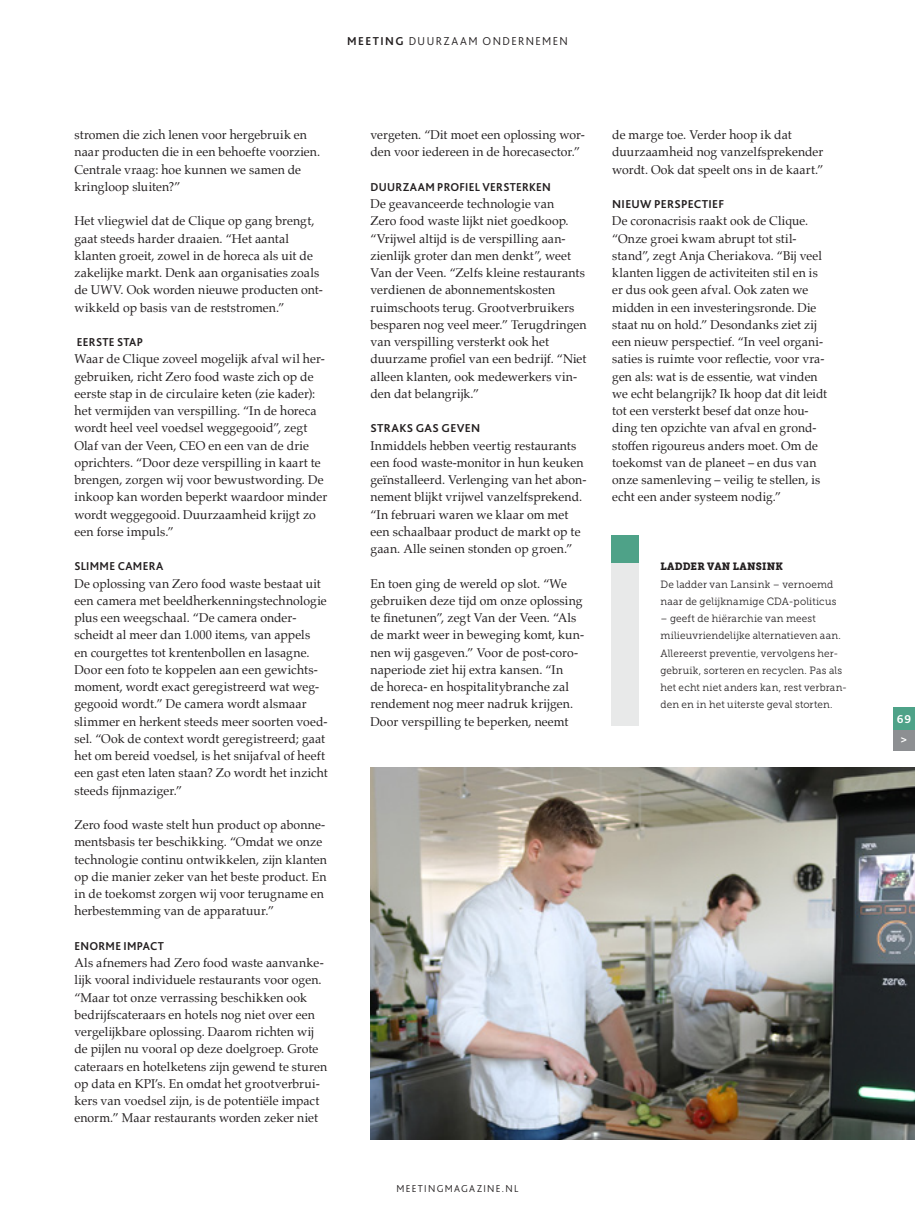
<style>
.page{position:relative;width:915px;height:1212px;background:#fff}
.page>*{position:absolute;margin:0;border:0;box-sizing:border-box;transform-origin:0 0}
.t1{font:12.75px/17.2px "Palatino";letter-spacing:.005em;color:#231f20;scale:.96 1}
.t2{font:12.75px/17.2px "Palatino";letter-spacing:.005em;color:#231f20;scale:.95 1}
.t3{font:700 12px "Bliss 2";letter-spacing:.025em;color:#231f20;scale:.96 1}
.t4{font:700 12px "Bliss 2";letter-spacing:.025em;color:#231f20}
.t5{font:300 12px "Bliss 2";letter-spacing:.12em;color:#231f20}
.t6{font:700 12px/20.7px "Bliss 2";color:#fff}
.t7{font:10.5px/17.2px "Museo Slab 300";letter-spacing:.015em;color:#231f20;scale:.95 1}
.t8{font:300 10.5px "Bliss 2";letter-spacing:.125em;color:#231f20}
.t9{font:10.5px "Museo Slab 900";letter-spacing:.025em;color:#231f20;scale:.95 1}
.s1{font-weight:700}
</style>
<div class="page">
<div style="left:611px;top:536px;width:27px;height:189px;background:#e8e9e9"></div>
<div style="left:611px;top:536px;width:27px;height:27px;background:#4ea288"></div>
<div style="left:892px;top:728px;width:22px;height:22px;background:#8d8f92"></div>
<div style="left:892px;top:707px;width:22px;height:22px;background:#4ea288"></div>
<img style="left:370px;top:768px;width:544px;height:371px">
<p class="t5" style="left:347px;top:33px;width:222px"><span class="s1">MEETING</span> DUURZAAM ONDERNEMEN</p>
<p class="t1" style="left:74px;top:126px;width:257px">stromen die zich lenen voor hergebruik en naar producten die in een behoefte voorzien.<br>Centrale vraag: hoe kunnen we samen de kringloop sluiten?”</p>
<p class="t1" style="left:74px;top:212px;width:260px">Het vliegwiel dat de Clique op gang brengt, gaat steeds harder draaien. “Het aantal klanten groeit, zowel in de horeca als uit de zakelijke markt. Denk aan organisaties zoals de UWV. Ook worden nieuwe producten ont&shy;wikkeld op basis van de reststromen.”</p>
<p class="t3" style="left:77px;top:335px;width:70px">EERSTE STAP</p>
<p class="t1" style="left:74px;top:350px;width:265px">Waar de Clique zoveel mogelijk afval wil her&shy;gebruiken, richt Zero food waste zich op de eerste stap in de circulaire keten (zie kader): het vermijden van verspilling. “In de horeca wordt heel veel voedsel weggegooid”, zegt Olaf van der Veen, CEO en een van de drie oprichters. “Door deze verspilling in kaart te brengen, zorgen wij voor bewustwording. De inkoop kan worden beperkt waardoor minder wordt weggegooid. Duurzaamheid krijgt zo een forse impuls.”</p>
<p class="t3" style="left:74px;top:559px;width:94px">SLIMME CAMERA</p>
<p class="t1" style="left:74px;top:574px;width:265px">De oplossing van Zero food waste bestaat uit een camera met beeldherkenningstechnologie plus een weegschaal. “De camera onder&shy;scheidt al meer dan 1.000 items, van appels<br>en courgettes tot krentenbollen en lasagne.<br>Door een foto te koppelen aan een gewichts&shy;moment, wordt exact geregistreerd wat weg&shy;gegooid wordt.” De camera wordt alsmaar slimmer en herkent steeds meer soorten voed&shy;sel. “Ook de context wordt geregistreerd; gaat het om bereid voedsel, is het snijafval of heeft een gast eten laten staan? Zo wordt het inzicht steeds fijnmaziger.”</p>
<p class="t1" style="left:74px;top:816px;width:264px">Zero food waste stelt hun product op abonne&shy;mentsbasis ter beschikking. “Omdat we onze technologie continu ontwikkelen, zijn klanten op die manier zeker van het beste product. En in de toekomst zorgen wij voor terugname en herbestemming van de apparatuur.”</p>
<p class="t3" style="left:74px;top:938px;width:95px">ENORME IMPACT</p>
<p class="t1" style="left:74px;top:954px;width:265px">Als afnemers had Zero food waste aanvanke&shy;lijk vooral individuele restaurants voor ogen. “Maar tot onze verrassing beschikken ook bedrijfscateraars en hotels nog niet over een vergelijkbare oplossing. Daarom richten wij de pijlen nu vooral op deze doelgroep. Grote cateraars en hotelketens zijn gewend te sturen op data en KPI’s. En omdat het grootverbrui&shy;kers van voedsel zijn, is de potentiële impact enorm.” Maar restaurants worden zeker niet</p>
<p class="t1" style="left:370px;top:126px;width:225px">vergeten. “Dit moet een oplossing wor&shy;den voor iedereen in de horecasector.”</p>
<p class="t3" style="left:370px;top:179px;width:189px">DUURZAAM PROFIEL VERSTERKEN</p>
<p class="t1" style="left:370px;top:195px;width:227px">De geavanceerde technologie van<br>Zero food waste lijkt niet goedkoop. “Vrijwel altijd is de verspilling aan&shy;zienlijk groter dan men denkt”, weet Van der Veen. “Zelfs kleine restaurants verdienen de abonnementskosten ruimschoots terug. Grootverbruikers besparen nog veel meer.” Terugdringen van verspilling versterkt ook het duurzame profiel van een bedrijf. “Niet alleen klanten, ook medewerkers vin&shy;den dat belangrijk.”</p>
<p class="t4" style="left:370px;top:421px;width:111px">STRAKS GAS GEVEN</p>
<p class="t1" style="left:370px;top:436px;width:226px">Inmiddels hebben veertig restaurants een food waste-monitor in hun keuken geïnstalleerd. Verlenging van het abon&shy;nement blijkt vrijwel vanzelfsprekend. “In februari waren we klaar om met een schaalbaar product de markt op te gaan. Alle seinen stonden op groen.”</p>
<p class="t1" style="left:370px;top:574px;width:224px">En toen ging de wereld op slot. “We gebruiken deze tijd om onze oplossing te finetunen”, zegt Van der Veen. “Als de markt weer in beweging komt, kun&shy;nen wij gasgeven.” Voor de post-coro&shy;naperiode ziet hij extra kansen. “In<br>de horeca- en hospitalitybranche zal rendement nog meer nadruk krijgen.<br>Door verspilling te beperken, neemt</p>
<p class="t1" style="left:612px;top:126px;width:222px">de marge toe. Verder hoop ik dat duurzaamheid nog vanzelfsprekender wordt. Ook dat speelt ons in de kaart.”</p>
<p class="t4" style="left:612px;top:197px;width:113px">NIEUW PERSPECTIEF</p>
<p class="t2" style="left:612px;top:212px;width:227px">De coronacrisis raakt ook de Clique. “Onze groei kwam abrupt tot stil&shy;stand”, zegt Anja Cheriakova. “Bij veel klanten liggen de activiteiten stil en is er dus ook geen afval. Ook zaten we midden in een investeringsronde. Die staat nu on hold.” Desondanks ziet zij een nieuw perspectief. “In veel organi&shy;saties is ruimte voor reflectie, voor vra&shy;gen als: wat is de essentie, wat vinden we echt belangrijk? Ik hoop dat dit leidt tot een versterkt besef dat onze hou&shy;ding ten opzichte van afval en grond&shy;stoffen rigoureus anders moet. Om de toekomst van de planeet – en dus van onze samenleving – veilig te stellen, is echt een ander systeem nodig.”</p>
<p class="t9" style="left:660px;top:560px;width:130px">LADDER VAN LANSINK</p>
<p class="t7" style="left:660px;top:575px;width:187px">De ladder van Lansink – vernoemd naar de gelijknamige CDA-politicus</p>
<p class="t7" style="left:660px;top:610px;width:198px">– geeft de hiërarchie van meest milieuvriendelijke alternatieven aan.<br>Allereerst preventie, vervolgens her&shy;gebruik, sorteren en recyclen. Pas als het echt niet anders kan, rest verbran&shy;den en in het uiterste geval storten.</p>
<p class="t8" style="left:396px;top:1182px;width:123px">MEETINGMAGAZINE.NL</p>
<p class="t6" style="left:896px;top:708px;width:16px">69 &gt;</p>
</div>
